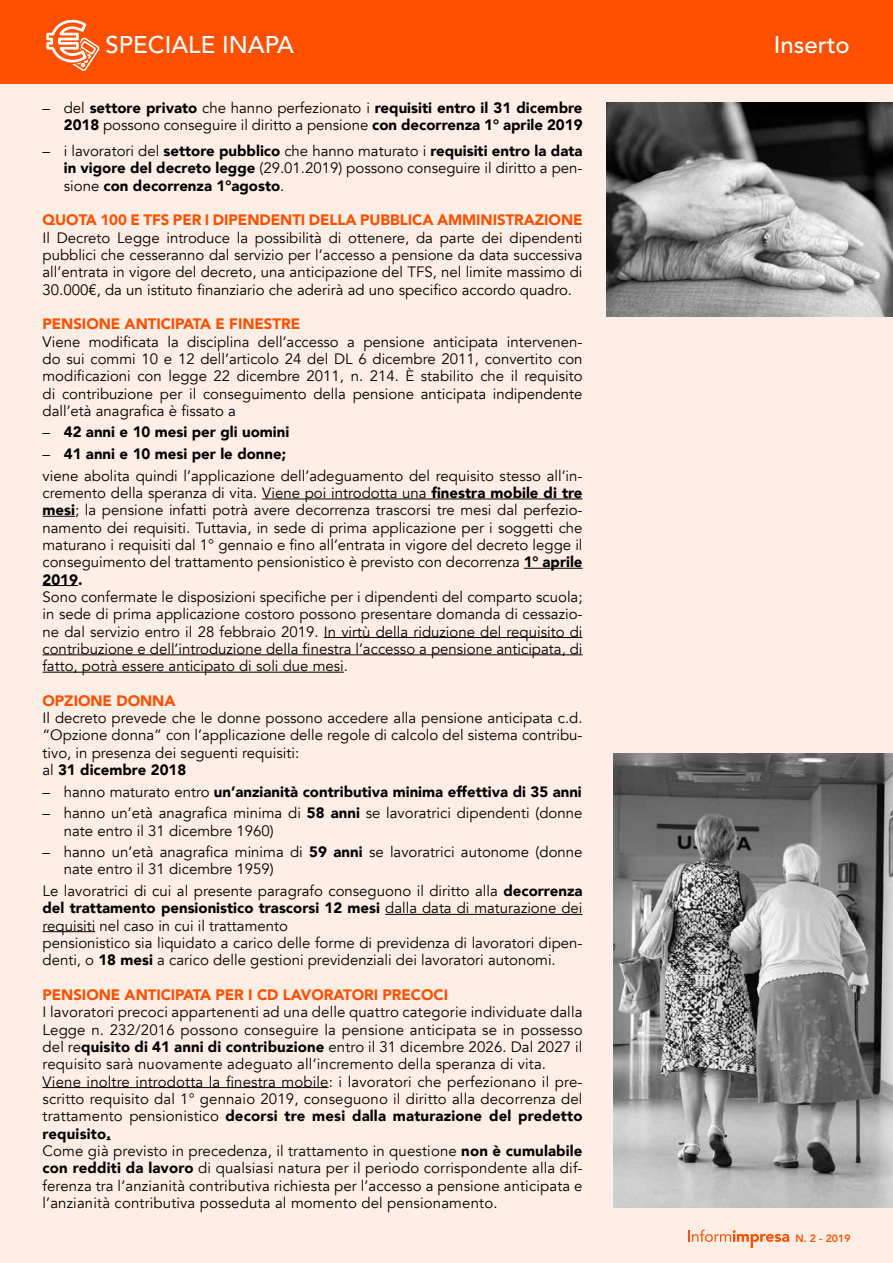
<style>
.page{position:relative;width:893px;height:1263px;background:#fff}
.page>*{position:absolute;margin:0;border:0;box-sizing:border-box;transform-origin:0 0}
.t1{font:500 24px "Avenir LT Std";color:#fff}
.t2{font:15px/17.2px "Avenir";color:#000}
.t3{font:900 15px/17.2px "Avenir";color:#000;text-align:right}
.t4{font:900 15px "Avenir LT Std";letter-spacing:-.005em;color:#ff5000}
.t5{font:800 10.5px "Avenir LT Std";color:#ff5000}
.s1{font-weight:400}
.s2{font-weight:900}
</style>
<div class="page">
<div style="left:0;top:77px;width:893px;height:1186px;background:#ffeee6"></div>
<div style="left:0;top:0;width:893px;height:83px;background:#ff5000"></div>
<svg style="left:46px;top:19px;width:54px;height:52px"></svg>
<svg style="left:688px;top:1229px;width:101px;height:19px"></svg>
<hr style="left:262px;top:499px;width:321px;height:1px;background:#000">
<hr style="left:43px;top:516px;width:32px;height:1px;background:#000">
<hr style="left:524px;top:568px;width:59px;height:1px;background:#000">
<hr style="left:43px;top:585px;width:35px;height:1px;background:#000">
<hr style="left:324px;top:637px;width:259px;height:1px;background:#000">
<hr style="left:43px;top:654px;width:540px;height:1px;background:#000">
<hr style="left:43px;top:672px;width:301px;height:1px;background:#000">
<hr style="left:385px;top:914px;width:198px;height:1px;background:#000">
<hr style="left:43px;top:931px;width:52px;height:1px;background:#000">
<hr style="left:43px;top:1087px;width:286px;height:1px;background:#000">
<img style="left:614px;top:753px;width:279px;height:455px">
<img style="left:607px;top:102px;width:286px;height:215px">
<h1 class="t1" style="left:106px;top:31px;width:190px">SPECIALE INAPA</h1>
<h1 class="t1" style="left:774px;top:31px;width:78px">Inserto</h1>
<p class="t3" style="left:43px;top:99px;width:542px"><span class="s1">– del</span> settore privato <span class="s1">che hanno perfezionato i</span> requisiti entro il 31 dicembre<br>2018 <span class="s1">possono conseguire il diritto a pensione</span> con decorrenza 1° aprile 2019</p>
<p class="t2" style="left:64px;top:142px;width:520px;text-align:justify;text-indent:-21px">– i lavoratori del <span class="s2">settore pubblico</span> che hanno maturato i <span class="s2">requisiti entro la data in vigore del decreto legge</span> (29.01.2019) possono conseguire il diritto a pen&shy;sione <span class="s2">con decorrenza 1°agosto</span>.</p>
<p class="t4" style="left:43px;top:211px;width:542px">QUOTA 100 E TFS PER I DIPENDENTI DELLA PUBBLICA AMMINISTRAZIONE</p>
<p class="t2" style="left:43px;top:229px;width:542px;text-align:justify">Il Decreto Legge introduce la possibilità di ottenere, da parte dei dipendenti pubblici che cesseranno dal servizio per l’accesso a pensione da data successiva all’entrata in vigore del decreto, una anticipazione del TFS, nel limite massimo di 30.000€, da un istituto finanziario che aderirà ad uno specifico accordo quadro.</p>
<p class="t4" style="left:43px;top:315px;width:259px">PENSIONE ANTICIPATA E FINESTRE</p>
<p class="t2" style="left:43px;top:333px;width:542px;text-align:justify">Viene modificata la disciplina dell’accesso a pensione anticipata intervenen&shy;do sui commi 10 e 12 dell’articolo 24 del DL 6 dicembre 2011, convertito con modificazioni con legge 22 dicembre 2011, n. 214. È stabilito che il requisito di contribuzione per il conseguimento della pensione anticipata indipendente dall’età anagrafica è fissato a</p>
<p class="t3" style="left:43px;top:423px;width:248px"><span class="s1">–</span> 42 anni e 10 mesi per gli uomini</p>
<p class="t2" style="left:43px;top:443px;width:542px;line-height:21.6px">– <span class="s2">41 anni e 10 mesi per le donne;<br></span>viene abolita quindi l’applicazione dell’adeguamento del requisito stesso all’in-</p>
<p class="t2" style="left:43px;top:484px;width:542px;text-align:justify">cremento della speranza di vita. Viene poi introdotta una <span class="s2">finestra mobile di tre mesi</span>; la pensione infatti potrà avere decorrenza trascorsi tre mesi dal perfezio&shy;namento dei requisiti. Tuttavia, in sede di prima applicazione per i soggetti che maturano i requisiti dal 1° gennaio e fino all’entrata in vigore del decreto legge il conseguimento del trattamento pensionistico è previsto con decorrenza <span class="s2">1° aprile 2019.</span></p>
<p class="t2" style="left:43px;top:588px;width:542px;text-align:justify">Sono confermate le disposizioni specifiche per i dipendenti del comparto scuola; in sede di prima applicazione costoro possono presentare domanda di cessazio&shy;ne dal servizio entro il 28 febbraio 2019. In virtù della riduzione del requisito di contribuzione e dell’introduzione della finestra l’accesso a pensione anticipata, di fatto, potrà essere anticipato di soli due mesi.</p>
<p class="t4" style="left:43px;top:691px;width:134px">OPZIONE DONNA</p>
<p class="t2" style="left:43px;top:710px;width:542px">Il decreto prevede che le donne possono accedere alla pensione anticipata c.d. “Opzione donna” con l’applicazione delle regole di calcolo del sistema contribu&shy;tivo, in presenza dei seguenti requisiti:<br>al <span class="s2">31 dicembre 2018</span></p>
<p class="t3" style="left:43px;top:782px;width:541px"><span class="s1">– hanno maturato entro</span> un’anzianità contributiva minima effettiva di 35 anni</p>
<p class="t2" style="left:64px;top:805px;width:520px;text-indent:-21px">– hanno un’età anagrafica minima di <span class="s2">58 anni</span> se lavoratrici dipendenti (donne nate entro il 31 dicembre 1960)</p>
<p class="t2" style="left:64px;top:844px;width:520px;text-indent:-21px">– hanno un’età anagrafica minima di <span class="s2">59 anni</span> se lavoratrici autonome (donne nate entro il 31 dicembre 1959)</p>
<p class="t2" style="left:43px;top:882px;width:541px">Le lavoratrici di cui al presente paragrafo conseguono il diritto alla <span class="s2">decorrenza del trattamento pensionistico trascorsi 12 mesi</span> dalla data di maturazione dei requisiti nel caso in cui il trattamento<br>pensionistico sia liquidato a carico delle forme di previdenza di lavoratori dipen&shy;denti, o <span class="s2">18 mesi</span> a carico delle gestioni previdenziali dei lavoratori autonomi.</p>
<p class="t4" style="left:43px;top:986px;width:407px">PENSIONE ANTICIPATA PER I CD LAVORATORI PRECOCI</p>
<p class="t2" style="left:43px;top:1004px;width:542px">I lavoratori precoci appartenenti ad una delle quattro categorie individuate dalla Legge n. 232/2016 possono conseguire la pensione anticipata se in possesso del re<span class="s2">quisito di 41 anni di contribuzione</span> entro il 31 dicembre 2026. Dal 2027 il requisito sarà nuovamente adeguato all’incremento della speranza di vita.<br>Viene inoltre introdotta la finestra mobile: i lavoratori che perfezionano il pre&shy;scritto requisito dal 1° gennaio 2019, conseguono il diritto alla decorrenza del trattamento pensionistico <span class="s2">decorsi tre mesi dalla maturazione del predetto requisito.<br></span>Come già previsto in precedenza, il trattamento in questione <span class="s2">non è cumulabile con redditi da lavoro</span> di qualsiasi natura per il periodo corrispondente alla dif&shy;ferenza tra l’anzianità contributiva richiesta per l’accesso a pensione anticipata e l’anzianità contributiva posseduta al momento del pensionamento.</p>
<p class="t5" style="left:795px;top:1232px;width:57px">N. 2 - 2019</p>
</div>
